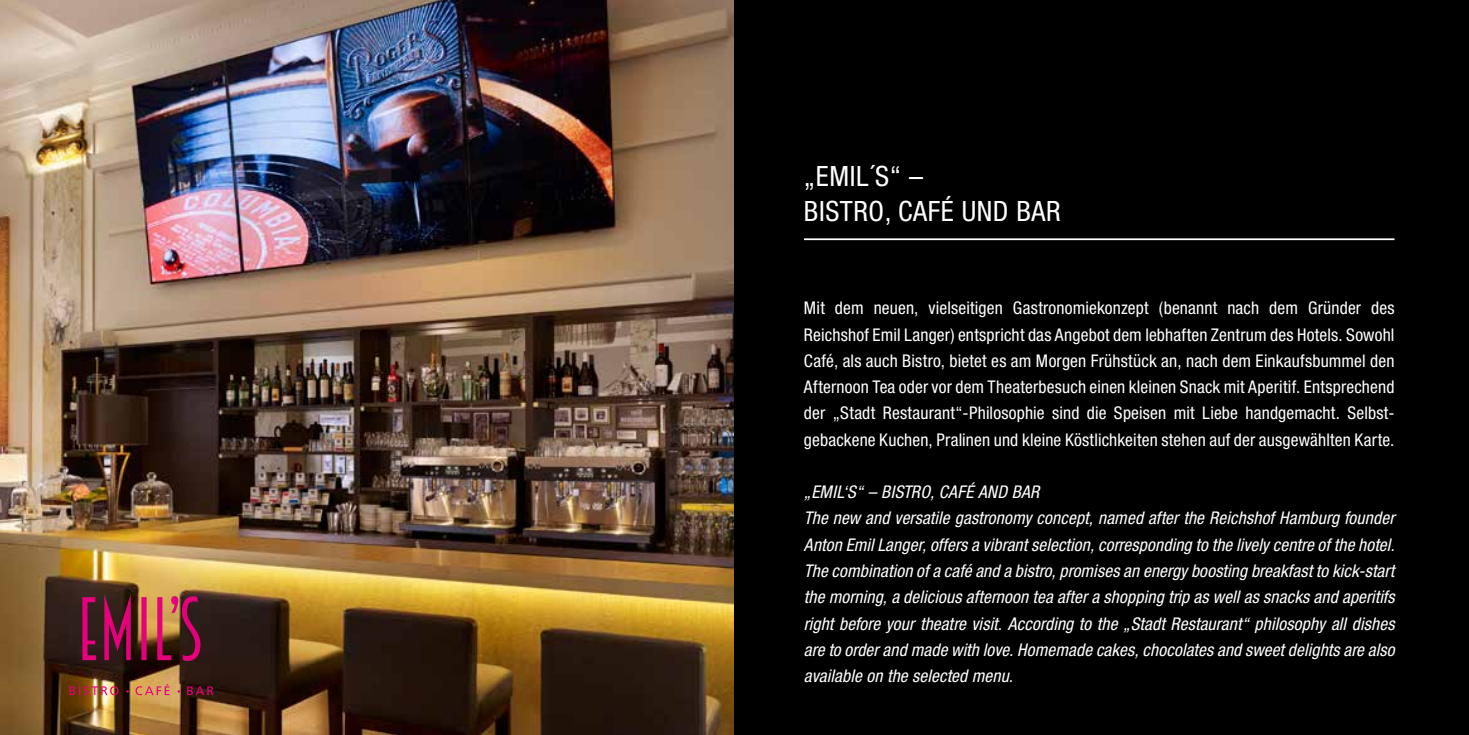
<style>
.page{position:relative;width:1469px;height:735px;background:#fff}
.page>*{position:absolute;margin:0;border:0;box-sizing:border-box;transform-origin:0 0}
.t1{font:condensed 28px/35px "Helvetica Neue";letter-spacing:.02em;color:#fff}
.t2{font:italic condensed 17.5px/26.2px "Helvetica Neue";letter-spacing:.01em;color:#fff}
.t3{font:condensed 17.5px/26.2px "Helvetica Neue";letter-spacing:.01em;color:#fff;text-align:justify}
</style>
<div class="page">
<img style="left:0;top:0;width:734px;height:734px">
<div style="left:734px;top:0;width:734px;height:734px;background:#000"></div>
<hr style="left:804px;top:238px;width:590px;height:2px;background:#fff">
<svg style="left:69px;top:683px;width:145px;height:11px;background:#9b5843"></svg>
<svg style="left:82px;top:594px;width:118px;height:66px;background:#822b3d"></svg>
<h1 class="t1" style="left:804px;top:158px;width:258px">„EMIL´S“ –<br>BISTRO, CAFÉ UND BAR</h1>
<p class="t3" style="left:804px;top:294px;width:592px">Mit dem neuen, vielseitigen Gastronomiekonzept (benannt nach dem Gründer des Reichshof Emil Langer) entspricht das Angebot dem lebhaften Zentrum des Hotels. Sowohl Café, als auch Bistro, bietet es am Morgen Frühstück an, nach dem Einkaufsbummel den Afternoon Tea oder vor dem Theaterbesuch einen kleinen Snack mit Aperitif. Entsprechend der „Stadt Restaurant“-Philosophie sind die Speisen mit Liebe handgemacht. Selbst&shy;gebackene Kuchen, Pralinen und kleine Köstlichkeiten stehen auf der ausgewählten Karte.</p>
<p class="t2" style="left:804px;top:478px;width:592px">„EMIL‘S“ – BISTRO, CAFÉ AND BAR<br>The new and versatile gastronomy concept, named after the Reichshof Hamburg founder Anton Emil Langer, offers a vibrant selection, corresponding to the lively centre of the hotel.<br>The combination of a café and a bistro, promises an energy boosting breakfast to kick-start the morning, a delicious afternoon tea after a shopping trip as well as snacks and aperitifs right before your theatre visit. According to the „Stadt Restaurant“ philosophy all dishes are to order and made with love. Homemade cakes, chocolates and sweet delights are also available on the selected menu.</p>
</div>
